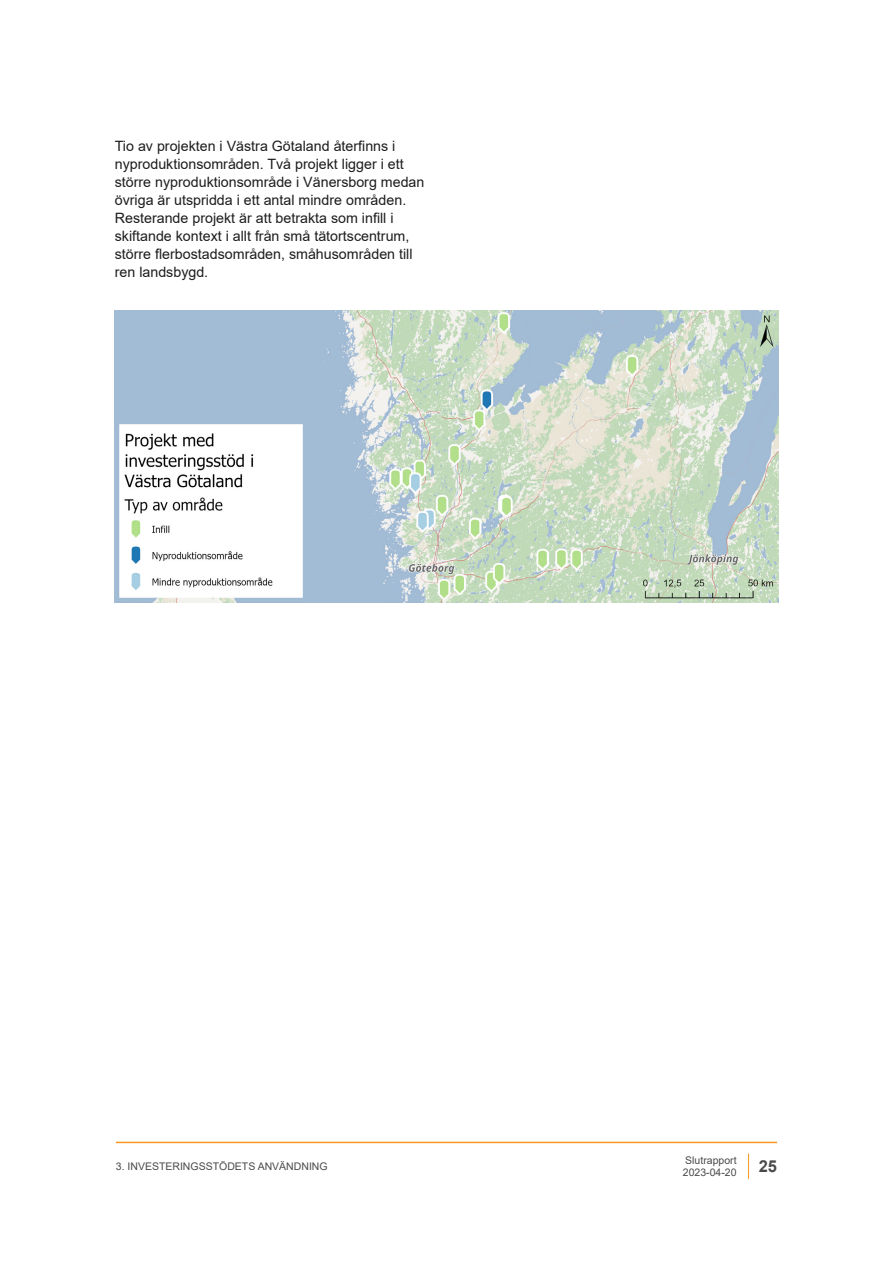
<style>
.page{position:relative;width:893px;height:1263px;background:#fff}
.page>*{position:absolute;margin:0;border:0;box-sizing:border-box;transform-origin:0 0}
.t1{font:700 16.5px "Arial";color:#4a4a4a}
.Brödtext_sans_serif{font:14.25px/18px "Arial";color:#1c1d1c}
.t2{font:10.5px/12.6px "Arial";color:#4a4a4a}
</style>
<div class="page">
<hr style="left:116px;top:1142px;width:661px;height:1px;background:#f7971f">
<svg style="left:748px;top:1153px;width:1px;height:26px"></svg>
<img style="left:115px;top:310px;width:663px;height:292px">
<p class="Brödtext_sans_serif" style="left:115px;top:137px;width:311px">Tio av projekten i Västra Götaland återfinns i nyproduktionsområden. Två projekt ligger i ett större nyproduktionsområde i Vänersborg medan övriga är utspridda i ett antal mindre områden.<br>Resterande projekt är att betrakta som infill i skiftande kontext i allt från små tätortscentrum, större flerbostadsområden, småhusområden till ren landsbygd.</p>
<p class="t2" style="left:683px;top:1154px;width:55px">Slutrapport<br>2023-04-20</p>
<p class="t2" style="left:116px;top:1160px;width:213px">3. INVESTERINGSSTÖDETS ANVÄNDNING</p>
<p class="t1" style="left:759px;top:1155px;width:20px">25</p>
</div>
